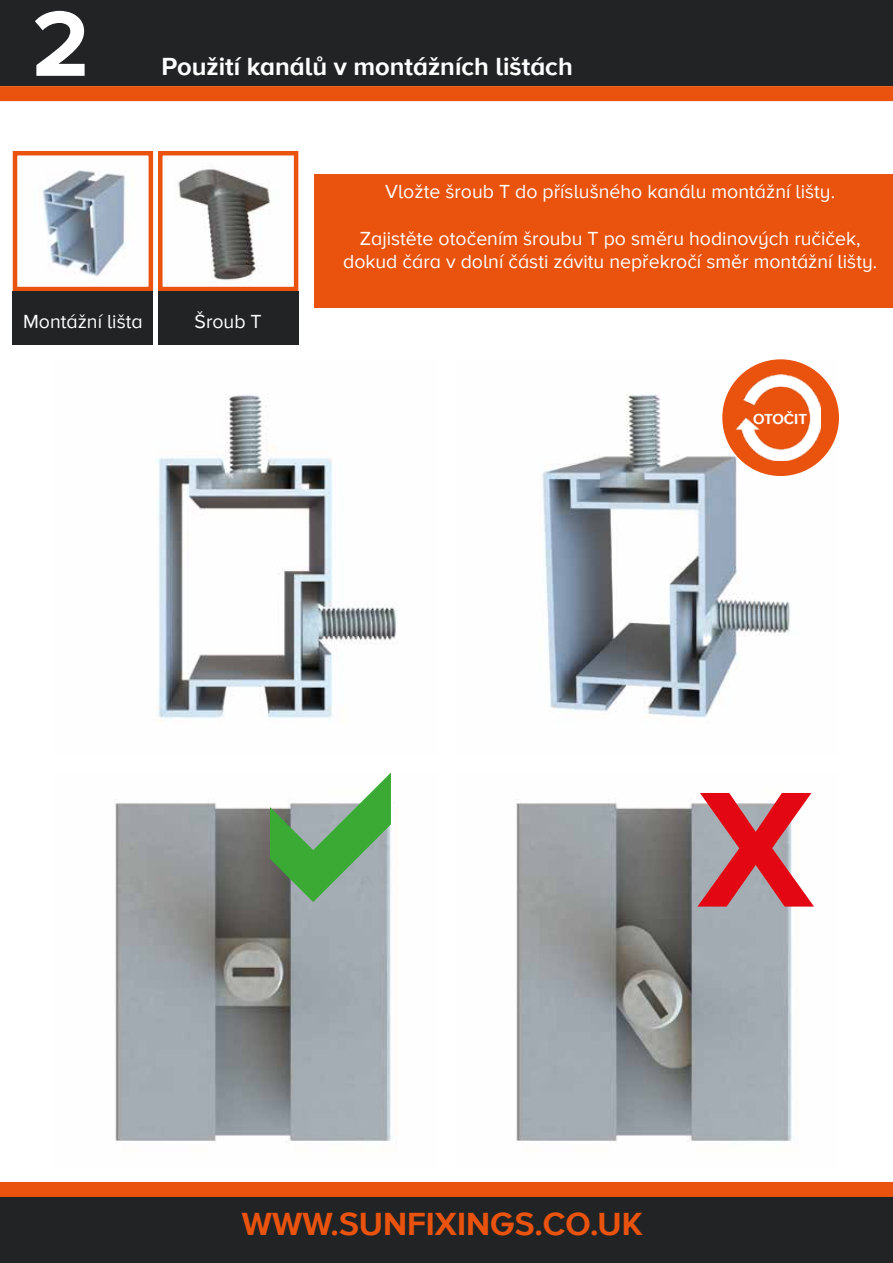
<style>
.page{position:relative;width:893px;height:1263px;background:#fff}
.page>*{position:absolute;margin:0;border:0;box-sizing:border-box;transform-origin:0 0}
.t1{font:700 96px "Proxima Nova A";color:#fff}
.t2{font:700 33px "Proxima Nova A";color:#e9530e}
.t3{font:700 25.5px "Proxima Nova A";color:#fff}
.t4{font:19.5px/23.4px "Proxima Nova A";color:#fff;text-align:center}
.t5{font:700 15px "Proxima Nova A";color:#fff}
</style>
<div class="page">
<div style="left:0;top:0;width:893px;height:86px;background:#222324"></div>
<div style="left:0;top:1195px;width:893px;height:68px;background:#222324"></div>
<div style="left:0;top:1182px;width:893px;height:15px;background:#e9530e"></div>
<div style="left:0;top:86px;width:893px;height:15px;background:#e9530e"></div>
<img style="left:542px;top:359px;width:297px;height:359px">
<img style="left:42px;top:170px;width:84px;height:107px">
<div style="left:13px;top:151px;width:140px;height:140px;border:4px solid #e9530e"></div>
<img style="left:178px;top:169px;width:93px;height:112px">
<div style="left:158px;top:151px;width:140px;height:140px;border:4px solid #e9530e"></div>
<div style="left:13px;top:291px;width:140px;height:53px;background:#222324"></div>
<div style="left:158px;top:291px;width:140px;height:53px;background:#222324"></div>
<div style="left:315px;top:174px;width:578px;height:134px;background:#e9530e"></div>
<div style="left:722px;top:359px;width:117px;height:117px;background:#e9530e;border-radius:50%"></div>
<img style="left:735px;top:375px;width:86px;height:86px">
<img style="left:157px;top:394px;width:241px;height:325px">
<img style="left:115px;top:802px;width:276px;height:342px">
<img style="left:516px;top:803px;width:298px;height:341px">
<svg style="left:270px;top:772px;width:121px;height:130px"></svg>
<svg style="left:697px;top:793px;width:117px;height:113px"></svg>
<h1 class="t1" style="left:32px;top:-11px;width:59px">2</h1>
<h3 class="t3" style="left:162px;top:52px;width:413px">Použití kanálů v montážních lištách</h3>
<p class="t4" style="left:385px;top:181px;width:451px">Vložte šroub T do příslušného kanálu montážní lišty.</p>
<p class="t4" style="left:343px;top:228px;width:536px">Zajistěte otočením šroubu T po směru hodinových ručiček, dokud čára v dolní části závitu nepřekročí směr montážní lišty.</p>
<p class="t4" style="left:23px;top:310px;width:121px">Montážní lišta</p>
<p class="t4" style="left:195px;top:310px;width:69px">Šroub T</p>
<p class="t5" style="left:753px;top:410px;width:56px">OTOČIT</p>
<h2 class="t2" style="left:242px;top:1205px;width:402px">WWW.SUNFIXINGS.CO.UK</h2>
</div>
